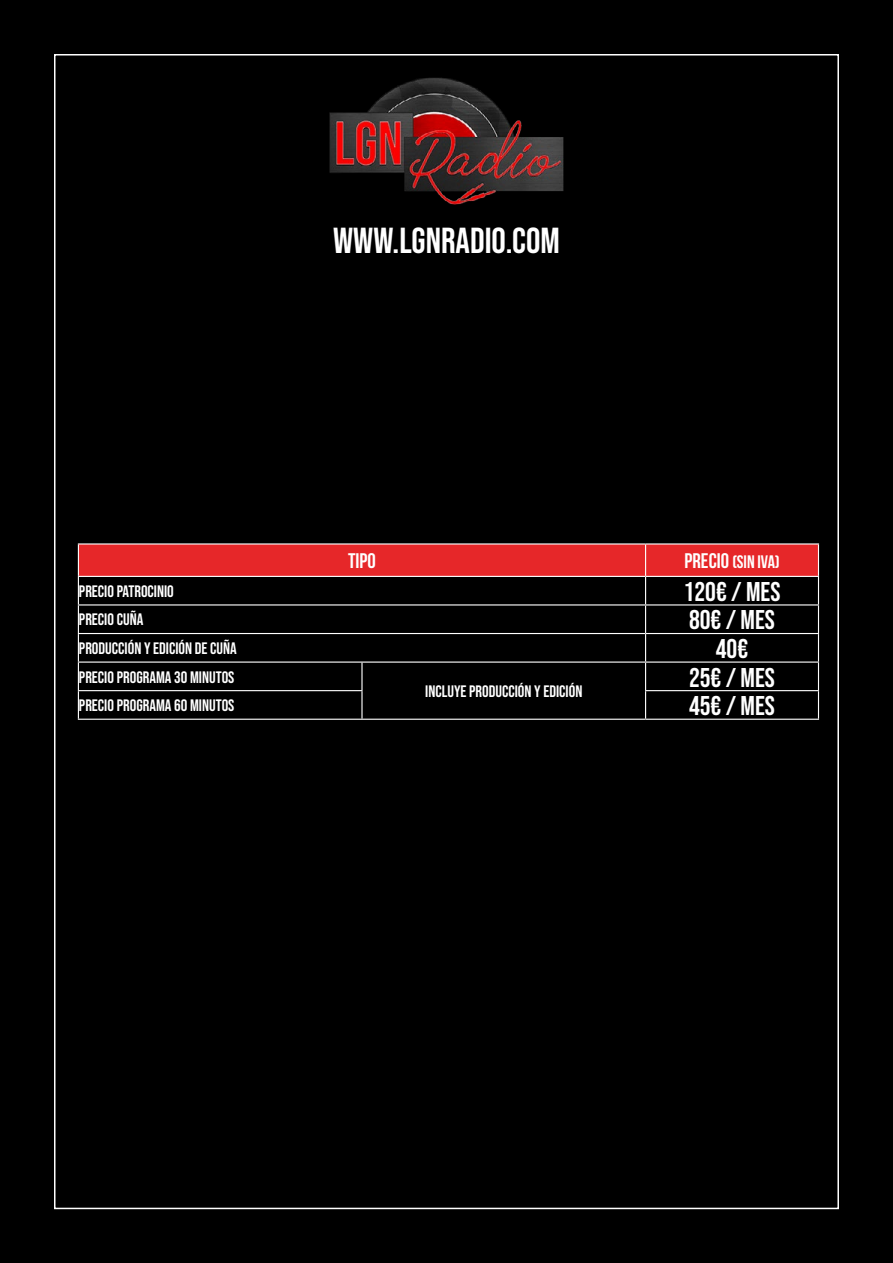
<style>
.page{position:relative;width:893px;height:1263px;background:#000}
.page>*{position:absolute;margin:0;border:0;box-sizing:border-box;transform-origin:0 0}
.t1{font:36px "Bebas Neue";color:#fff}
.t2{font:27px "Bebas Neue";color:#fff}
.t3{font:700 21px "Bebas Neue";color:#fff}
.t4{font:700 18px "Bebas Neue";color:#fff}
.t5{font:16.5px "Bebas Neue";color:#fff}
.s1{font-size:21px}
</style>
<div class="page">
<img style="left:329px;top:77px;width:235px;height:128px">
<hr style="left:78px;top:543px;width:284px;height:1px;background:#fff">
<hr style="left:362px;top:543px;width:284px;height:1px;background:#fff">
<hr style="left:646px;top:543px;width:173px;height:1px;background:#fff">
<svg style="left:78px;top:544px;width:741px;height:175px"></svg>
<hr style="left:78px;top:719px;width:284px;height:1px;background:#fff">
<hr style="left:362px;top:719px;width:284px;height:1px;background:#fff">
<hr style="left:646px;top:719px;width:173px;height:1px;background:#fff">
<h1 class="t1" style="left:333px;top:220px;width:228px">WWW.LGNRADIO.COM</h1>
<p class="t3" style="left:348px;top:549px;width:29px">TIPO</p>
<p class="t4" style="left:684px;top:552px;width:97px"><span class="s1">PRECIO</span> (sin IVA)</p>
<p class="t5" style="left:79px;top:582px;width:96px">PRECIO PATROCINIO</p>
<h2 class="t2" style="left:684px;top:576px;width:98px">120€ / MES</h2>
<p class="t5" style="left:79px;top:610px;width:66px">PRECIO CUÑA</p>
<h2 class="t2" style="left:689px;top:605px;width:87px">80€ / MES</h2>
<p class="t5" style="left:79px;top:639px;width:159px">PRODUCCIÓN Y EDICIÓN DE CUÑA</p>
<h2 class="t2" style="left:716px;top:633px;width:34px">40€</h2>
<p class="t5" style="left:79px;top:667px;width:157px">PRECIO PROGRAMA 30 MINUTOS</p>
<p class="t5" style="left:425px;top:682px;width:159px">INCLUYE PRODUCCIÓN Y EDICIÓN</p>
<h2 class="t2" style="left:689px;top:662px;width:87px">25€ / MES</h2>
<p class="t5" style="left:79px;top:696px;width:157px">PRECIO PROGRAMA 60 MINUTOS</p>
<h2 class="t2" style="left:689px;top:690px;width:87px">45€ / MES</h2>
</div>
